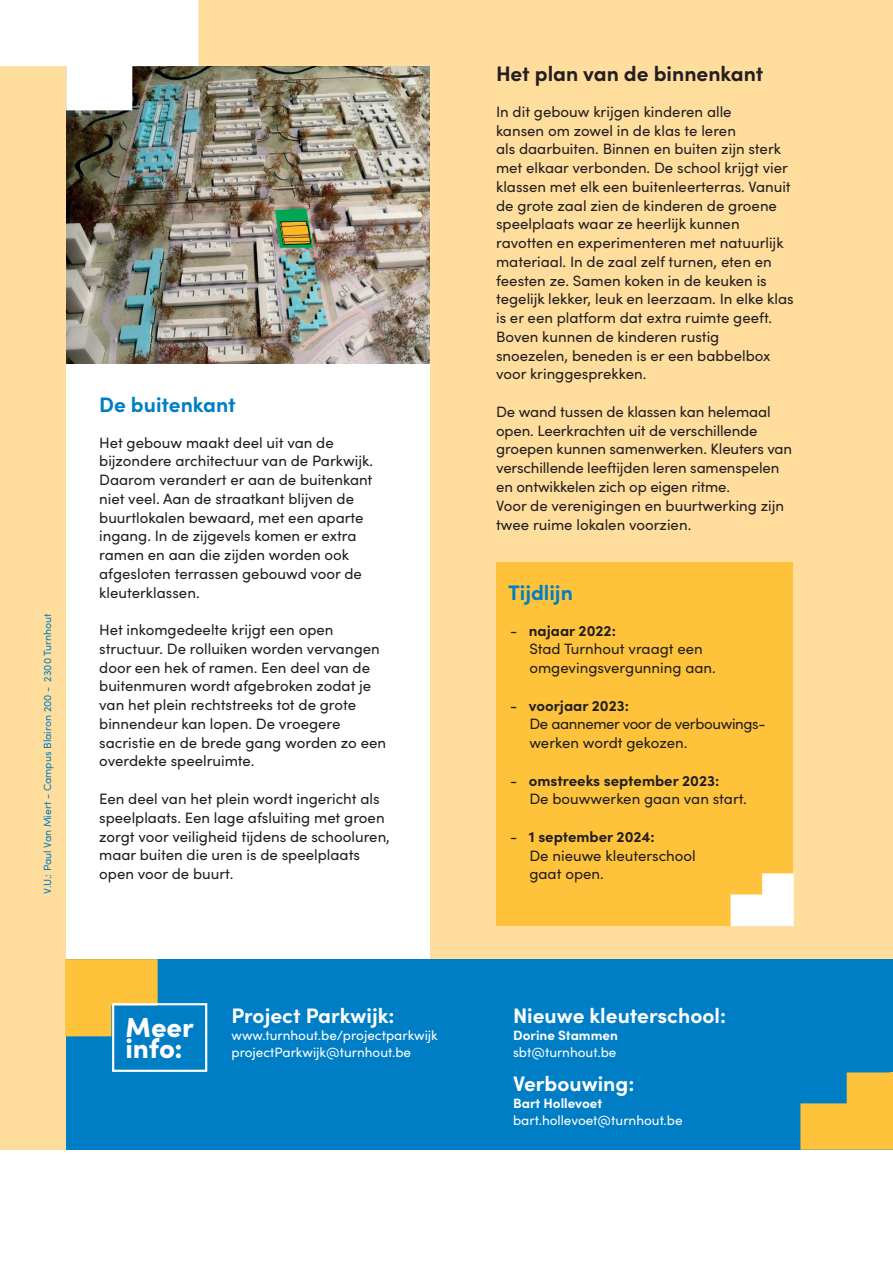
<style>
.page{position:relative;width:893px;height:1263px;background:#fff}
.page>*{position:absolute;margin:0;border:0;box-sizing:border-box;transform-origin:0 0}
.t1{font:900 27.6px/21.9px "Sofia Pro";letter-spacing:-.005em;color:#fff}
.t2{font:700 21px "Sofia Pro";color:#fff}
.t3{font:700 21px "Sofia Pro";color:#231f20}
.t4{font:700 21px "Sofia Pro";color:#007ec5}
.t5{font:15px/18.8px "Sofia Pro";color:#231f20}
.t6{font:15px/18.8px "Sofia Pro";letter-spacing:-.025em;color:#231f20}
.t7{font:13.5px/17px "Sofia Pro";color:#fff}
.t8{font:700 13.5px "Sofia Pro";color:#fff}
.t9{font:10.5px "Sofia Pro";color:#007ec5}
.s1{font-weight:700}
</style>
<div class="page">
<div style="left:0;top:0;width:893px;height:1149px;background:#ffdd9d"></div>
<div style="left:66px;top:364px;width:364px;height:595px;background:#fff"></div>
<img style="left:66px;top:66px;width:364px;height:298px">
<svg style="left:0;top:0;width:198px;height:110px;background:#e9e6dc"></svg>
<div style="left:66px;top:959px;width:827px;height:190px;background:#007ec5"></div>
<svg style="left:800px;top:1072px;width:93px;height:78px"></svg>
<svg style="left:65px;top:959px;width:93px;height:77px"></svg>
<div style="left:112px;top:1003px;width:95px;height:69px;border:2px solid #fff"></div>
<div style="left:496px;top:562px;width:297px;height:364px;background:#fec33b"></div>
<svg style="left:731px;top:873px;width:63px;height:53px"></svg>
<hr style="left:891px;top:1072px;width:2px;height:77px;background:#fec33b">
<p class="t9" style="left:40px;top:893px;width:282px;rotate:-90deg">V.U.: Paul Van Miert - Campus Blairon 200 - 2300 Turnhout</p>
<h2 class="t4" style="left:99px;top:388px;width:138px">De buitenkant</h2>
<p class="t5" style="left:99px;top:432px;width:275px">Het gebouw maakt deel uit van de bijzondere architectuur van de Parkwijk.<br>Daarom verandert er aan de buitenkant niet veel. Aan de straatkant blijven de buurtlokalen bewaard, met een aparte ingang. In de zijgevels komen er extra ramen en aan die zijden worden ook afgesloten terrassen gebouwd voor de kleuterklassen.</p>
<p class="t5" style="left:99px;top:620px;width:288px">Het inkomgedeelte krijgt een open structuur. De rolluiken worden vervangen door een hek of ramen. Een deel van de buitenmuren wordt afgebroken zodat je van het plein rechtstreeks tot de grote binnendeur kan lopen. De vroegere sacristie en de brede gang worden zo een overdekte speelruimte.</p>
<p class="t5" style="left:99px;top:788px;width:292px">Een deel van het plein wordt ingericht als speelplaats. Een lage afsluiting met groen zorgt voor veiligheid tijdens de schooluren, maar buiten die uren is de speelplaats open voor de buurt.</p>
<h1 class="t1" style="left:126px;top:1013px;width:70px">Meer info:</h1>
<h2 class="t2" style="left:231px;top:1000px;width:164px">Project Parkwijk:</h2>
<p class="t7" style="left:231px;top:1026px;width:208px">www.turnhout.be/projectparkwijk projectParkwijk@turnhout.be</p>
<h2 class="t3" style="left:496px;top:58px;width:269px">Het plan van de binnenkant</h2>
<p class="t5" style="left:496px;top:101px;width:299px">In dit gebouw krijgen kinderen alle<br>kansen om zowel in de klas te leren<br>als daarbuiten. Binnen en buiten zijn sterk met elkaar verbonden. De school krijgt vier klassen met elk een buitenleerterras. Vanuit de grote zaal zien de kinderen de groene speelplaats waar ze heerlijk kunnen ravotten en experimenteren met natuurlijk materiaal. In de zaal zelf turnen, eten en feesten ze. Samen koken in de keuken is tegelijk lekker, leuk en leerzaam. In elke klas is er een platform dat extra ruimte geeft.<br>Boven kunnen de kinderen rustig snoezelen, beneden is er een babbelbox voor kringgesprekken.</p>
<p class="t5" style="left:496px;top:401px;width:298px">De wand tussen de klassen kan helemaal open. Leerkrachten uit de verschillende groepen kunnen samenwerken. Kleuters van verschillende leeftijden leren samenspelen en ontwikkelen zich op eigen ritme.<br>Voor de verenigingen en buurtwerking zijn twee ruime lokalen voorzien.</p>
<h2 class="t4" style="left:508px;top:576px;width:66px">Tijdlijn</h2>
<p class="t5" style="left:529px;top:620px;width:188px;text-indent:-19px">- <span class="s1">najaar 2022:<br></span>Stad Turnhout vraagt een omgevingsvergunning aan.</p>
<p class="t6" style="left:529px;top:695px;width:238px;text-indent:-19px">- <span class="s1">voorjaar 2023:<br></span>De aannemer voor de verbouwings&shy;werken wordt gekozen.</p>
<p class="t5" style="left:529px;top:770px;width:219px;text-indent:-19px">- <span class="s1">omstreeks september 2023:<br></span>De bouwwerken gaan van start.</p>
<p class="t5" style="left:529px;top:826px;width:168px;text-indent:-19px">- <span class="s1">1 september 2024:<br></span>De nieuwe kleuterschool gaat open.</p>
<h2 class="t2" style="left:513px;top:1000px;width:214px">Nieuwe kleuterschool:</h2>
<p class="t8" style="left:513px;top:1025px;width:106px">Dorine Stammen</p>
<p class="t7" style="left:513px;top:1043px;width:105px">sbt@turnhout.be</p>
<h2 class="t2" style="left:513px;top:1067px;width:123px">Verbouwing:</h2>
<p class="t8" style="left:513px;top:1093px;width:91px">Bart Hollevoet</p>
<p class="t7" style="left:513px;top:1111px;width:171px">bart.hollevoet@turnhout.be</p>
</div>
